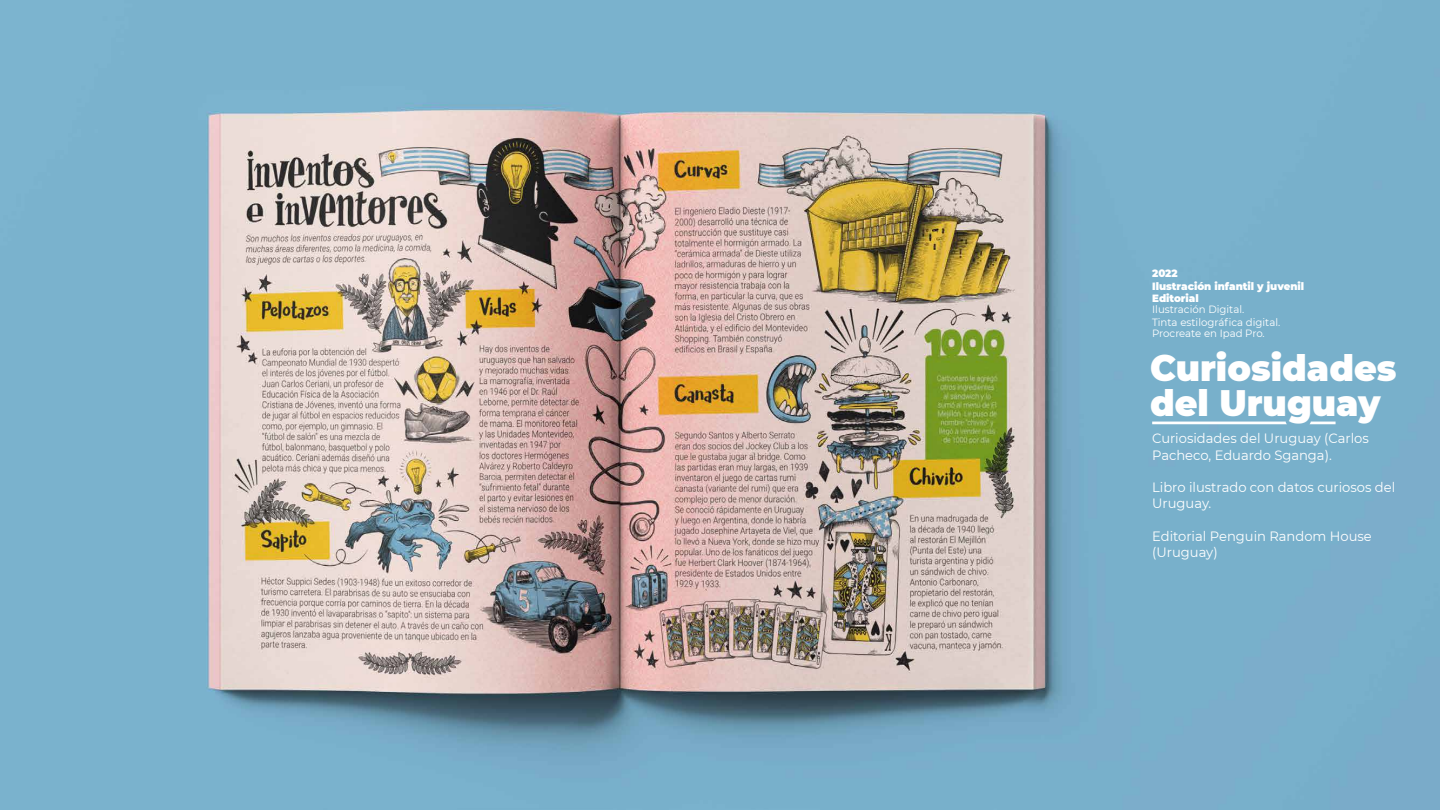
<style>
.page{position:relative;width:1440px;height:810px;background:#fff}
.page>*{position:absolute;margin:0;border:0;box-sizing:border-box;transform-origin:0 0}
.t1{font:900 36px/34.5px "Montserrat";color:#fff}
.t2{font:13.5px/16.2px "Montserrat";color:#fff}
.t3{font:10.5px/12.6px "Montserrat";color:#fff}
.t4{font:900 10.5px/12.6px "Montserrat";color:#fff}
</style>
<div class="page">
<img style="left:0;top:0;width:1440px;height:810px">
<svg style="left:1152px;top:422px;width:135px;height:2px"></svg>
<svg style="left:1309px;top:422px;width:27px;height:2px"></svg>
<p class="t4" style="left:1152px;top:266px;width:154px">2022<br>Ilustración infantil y juvenil<br>Editorial</p>
<p class="t3" style="left:1152px;top:303px;width:130px">Ilustración Digital.<br>Tinta estilográfica digital.</p>
<p class="t3" style="left:1152px;top:327px;width:114px">Procreate en Ipad Pro.</p>
<h1 class="t1" style="left:1150px;top:349px;width:248px">Curiosidades del Uruguay</h1>
<p class="t2" style="left:1152px;top:430px;width:218px">Curiosidades del Uruguay (Carlos<br>Pacheco, Eduardo Sganga).</p>
<p class="t2" style="left:1152px;top:479px;width:245px">Libro ilustrado con datos curiosos del<br>Uruguay.</p>
<p class="t2" style="left:1152px;top:527px;width:221px">Editorial Penguin Random House (Uruguay)</p>
</div>
